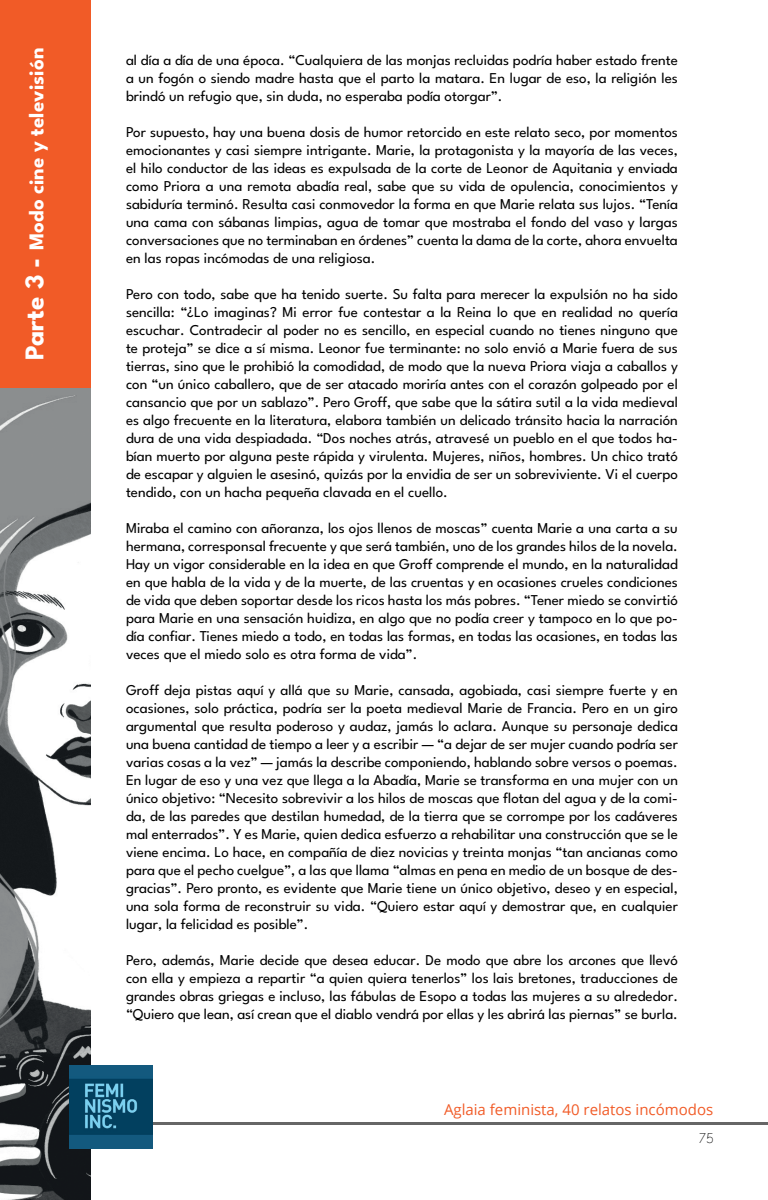
<style>
.page{position:relative;width:768px;height:1200px;background:#fff}
.page>*{position:absolute;margin:0;border:0;box-sizing:border-box;transform-origin:0 0}
.t1{font:700 21px "League Spartan";color:#fff}
.t2{font:15px/18px "League Spartan";color:#000001;text-align:justify}
.t3{font:15px "Open Sans";color:#f15b27}
.t4{font:100 15px "League Spartan";color:#000001}
.s1{font-size:27px}
</style>
<div class="page">
<hr style="left:15px;top:1122px;width:753px;height:3px;background:#000001">
<div style="left:0;top:0;width:91px;height:400px;background:#f15b27"></div>
<img style="left:0;top:389px;width:91px;height:811px">
<img style="left:69px;top:1065px;width:84px;height:84px">
<h1 class="t1" style="left:20px;top:360px;width:314px;rotate:-90deg"><span class="s1">Parte 3 -</span> Modo cine y televisión</h1>
<p class="t2" style="left:126px;top:49px;width:553px">al día a día de una época. “Cualquiera de las monjas recluidas podría haber estado frente a un fogón o siendo madre hasta que el parto la matara. En lugar de eso, la religión les brindó un refugio que, sin duda, no esperaba podía otorgar”.</p>
<p class="t2" style="left:126px;top:121px;width:553px">Por supuesto, hay una buena dosis de humor retorcido en este relato seco, por momentos emocionantes y casi siempre intrigante. Marie, la protagonista y la mayoría de las veces, el hilo conductor de las ideas es expulsada de la corte de Leonor de Aquitania y enviada como Priora a una remota abadía real, sabe que su vida de opulencia, conocimientos y sabiduría terminó. Resulta casi conmovedor la forma en que Marie relata sus lujos. “Tenía una cama con sábanas limpias, agua de tomar que mostraba el fondo del vaso y largas conversaciones que no terminaban en órdenes” cuenta la dama de la corte, ahora envuelta en las ropas incómodas de una religiosa.</p>
<p class="t2" style="left:126px;top:283px;width:554px">Pero con todo, sabe que ha tenido suerte. Su falta para merecer la expulsión no ha sido sencilla: “¿Lo imaginas? Mi error fue contestar a la Reina lo que en realidad no quería escuchar. Contradecir al poder no es sencillo, en especial cuando no tienes ninguno que te proteja” se dice a sí misma. Leonor fue terminante: no solo envió a Marie fuera de sus tierras, sino que le prohibió la comodidad, de modo que la nueva Priora viaja a caballos y con “un único caballero, que de ser atacado moriría antes con el corazón golpeado por el cansancio que por un sablazo”. Pero Groff, que sabe que la sátira sutil a la vida medieval es algo frecuente en la literatura, elabora también un delicado tránsito hacia la narración dura de una vida despiadada. “Dos noches atrás, atravesé un pueblo en el que todos ha&shy;bían muerto por alguna peste rápida y virulenta. Mujeres, niños, hombres. Un chico trató de escapar y alguien le asesinó, quizás por la envidia de ser un sobreviviente. Vi el cuerpo tendido, con un hacha pequeña clavada en el cuello.</p>
<p class="t2" style="left:126px;top:517px;width:553px">Miraba el camino con añoranza, los ojos llenos de moscas” cuenta Marie a una carta a su hermana, corresponsal frecuente y que será también, uno de los grandes hilos de la novela.<br>Hay un vigor considerable en la idea en que Groff comprende el mundo, en la naturalidad en que habla de la vida y de la muerte, de las cruentas y en ocasiones crueles condiciones de vida que deben soportar desde los ricos hasta los más pobres. “Tener miedo se convirtió para Marie en una sensación huidiza, en algo que no podía creer y tampoco en lo que po&shy;día confiar. Tienes miedo a todo, en todas las formas, en todas las ocasiones, en todas las veces que el miedo solo es otra forma de vida”.</p>
<p class="t2" style="left:126px;top:679px;width:553px">Groff deja pistas aquí y allá que su Marie, cansada, agobiada, casi siempre fuerte y en ocasiones, solo práctica, podría ser la poeta medieval Marie de Francia. Pero en un giro argumental que resulta poderoso y audaz, jamás lo aclara. Aunque su personaje dedica una buena cantidad de tiempo a leer y a escribir — “a dejar de ser mujer cuando podría ser varias cosas a la vez” — jamás la describe componiendo, hablando sobre versos o poemas.<br>En lugar de eso y una vez que llega a la Abadía, Marie se transforma en una mujer con un único objetivo: “Necesito sobrevivir a los hilos de moscas que flotan del agua y de la comi&shy;da, de las paredes que destilan humedad, de la tierra que se corrompe por los cadáveres mal enterrados”. Y es Marie, quien dedica esfuerzo a rehabilitar una construcción que se le viene encima. Lo hace, en compañía de diez novicias y treinta monjas “tan ancianas como para que el pecho cuelgue”, a las que llama “almas en pena en medio de un bosque de des&shy;gracias”. Pero pronto, es evidente que Marie tiene un único objetivo, deseo y en especial, una sola forma de reconstruir su vida. “Quiero estar aquí y demostrar que, en cualquier lugar, la felicidad es posible”.</p>
<p class="t2" style="left:126px;top:949px;width:553px">Pero, además, Marie decide que desea educar. De modo que abre los arcones que llevó con ella y empieza a repartir “a quien quiera tenerlos” los lais bretones, traducciones de grandes obras griegas e incluso, las fábulas de Esopo a todas las mujeres a su alrededor. “Quiero que lean, así crean que el diablo vendrá por ellas y les abrirá las piernas” se burla.</p>
<p class="t3" style="left:444px;top:1099px;width:271px">Aglaia feminista, 40 relatos incómodos</p>
<p class="t4" style="left:699px;top:1127px;width:17px">75</p>
</div>
